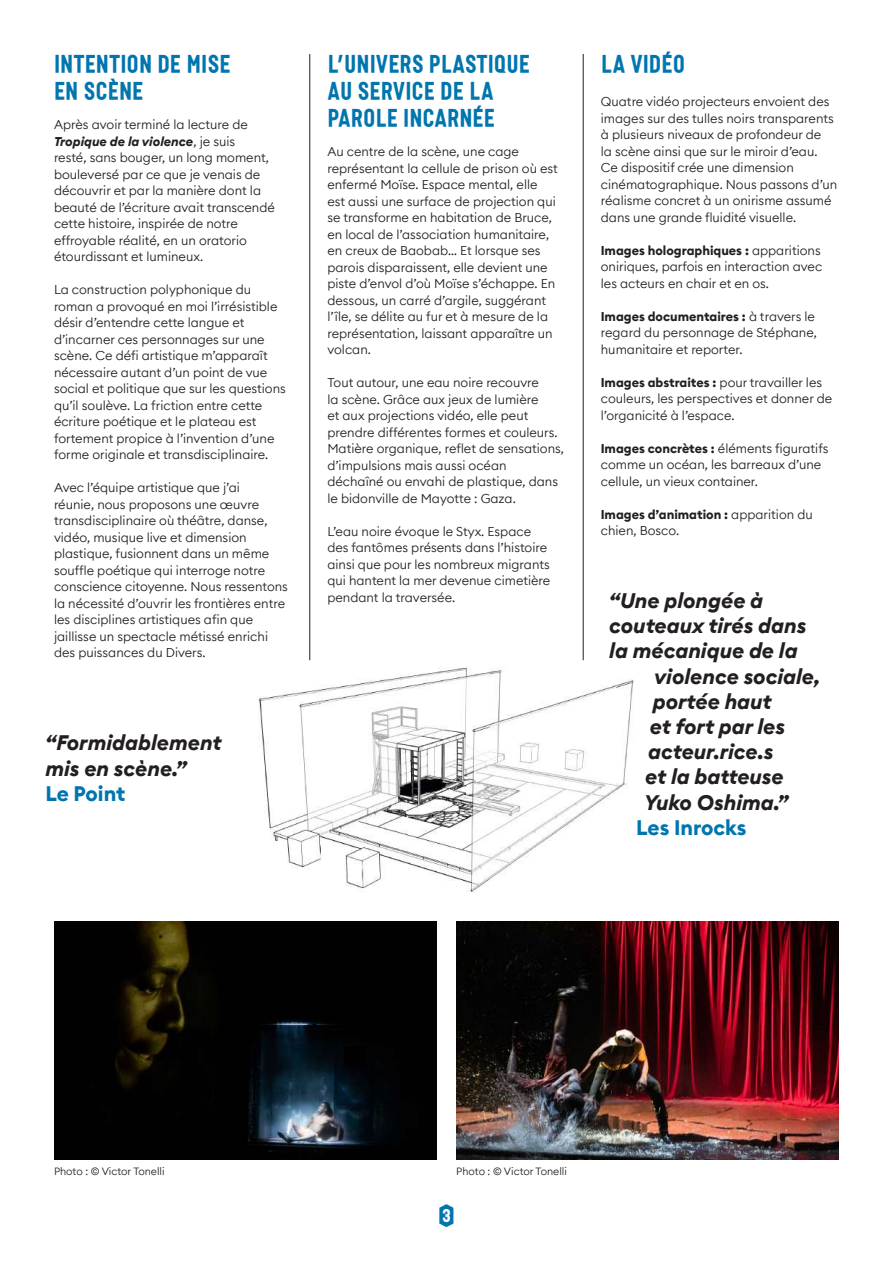
<style>
.page{position:relative;width:893px;height:1263px;background:#fff}
.page>*{position:absolute;margin:0;border:0;box-sizing:border-box;transform-origin:0 0}
.t1{font:25.5px/27px "TRR Micro";color:#0075ae}
.t2{font:italic 700 21px/25.2px "Euclid Circular B";color:#231f20}
.t3{font:700 21px "Euclid Circular B";letter-spacing:-.005em;color:#0075ae}
.t4{font:18px "TRR Cameo Alveole";color:#0075ae}
.t5{font:300 12.75px/16.5px "Euclid Circular B";color:#231f20}
.t6{font:300 10.5px "Euclid Circular B";color:#231f20}
.s1{font-weight:700;font-style:italic}
.s2{font-weight:700}
</style>
<div class="page">
<img style="left:258px;top:656px;width:376px;height:236px">
<hr style="left:310px;top:54px;width:1px;height:606px;background:#231f20">
<hr style="left:583px;top:54px;width:1px;height:606px;background:#231f20">
<img style="left:54px;top:922px;width:383px;height:238px">
<img style="left:456px;top:922px;width:383px;height:238px">
<h1 class="t1" style="left:54px;top:51px;width:178px">INTENTION DE MISE<br>EN SCÈNE</h1>
<p class="t5" style="left:54px;top:116px;width:222px">Après avoir terminé la lecture de <span class="s1">Tropique de la violence</span>, je suis<br>resté, sans bouger, un long moment, bouleversé par ce que je venais de découvrir et par la manière dont la beauté de l’écriture avait transcendé cette histoire, inspirée de notre effroyable réalité, en un oratorio étourdissant et lumineux.</p>
<p class="t5" style="left:54px;top:281px;width:233px">La construction polyphonique du roman a provoqué en moi l’irrésistible désir d’entendre cette langue et d’incarner ces personnages sur une scène. Ce défi artistique m’apparaît nécessaire autant d’un point de vue social et politique que sur les questions qu’il soulève. La friction entre cette écriture poétique et le plateau est fortement propice à l’invention d’une forme originale et transdisciplinaire.</p>
<p class="t5" style="left:54px;top:479px;width:235px">Avec l’équipe artistique que j’ai<br>réunie, nous proposons une œuvre transdisciplinaire où théâtre, danse, vidéo, musique live et dimension plastique, fusionnent dans un même souffle poétique qui interroge notre conscience citoyenne. Nous ressentons la nécessité d’ouvrir les frontières entre les disciplines artistiques afin que jaillisse un spectacle métissé enrichi des puissances du Divers.</p>
<h2 class="t2" style="left:45px;top:731px;width:178px">“Formidablement mis en scène.”</h2>
<h2 class="t3" style="left:45px;top:780px;width:82px">Le Point</h2>
<h1 class="t1" style="left:327px;top:51px;width:204px">L’UNIVERS PLASTIQUE<br>AU SERVICE DE LA<br>PAROLE INCARNéE</h1>
<p class="t5" style="left:327px;top:143px;width:232px">Au centre de la scène, une cage représentant la cellule de prison où est enfermé Moïse. Espace mental, elle est aussi une surface de projection qui se transforme en habitation de Bruce, en local de l’association humanitaire, en creux de Baobab… Et lorsque ses parois disparaissent, elle devient une piste d’envol d’où Moïse s’échappe. En dessous, un carré d’argile, suggérant l’île, se délite au fur et à mesure de la représentation, laissant apparaître un volcan.</p>
<p class="t5" style="left:327px;top:374px;width:238px">Tout autour, une eau noire recouvre<br>la scène. Grâce aux jeux de lumière<br>et aux projections vidéo, elle peut prendre différentes formes et couleurs.<br>Matière organique, reflet de sensations, d’impulsions mais aussi océan déchaîné ou envahi de plastique, dans le bidonville de Mayotte : Gaza.</p>
<p class="t5" style="left:327px;top:523px;width:224px">L’eau noire évoque le Styx. Espace des fantômes présents dans l’histoire ainsi que pour les nombreux migrants qui hantent la mer devenue cimetière pendant la traversée.</p>
<h1 class="t1" style="left:601px;top:51px;width:83px">LA vidéo</h1>
<p class="t5" style="left:601px;top:93px;width:238px">Quatre vidéo projecteurs envoient des images sur des tulles noirs transparents à plusieurs niveaux de profondeur de<br>la scène ainsi que sur le miroir d’eau.<br>Ce dispositif crée une dimension cinématographique. Nous passons d’un réalisme concret à un onirisme assumé dans une grande fluidité visuelle.</p>
<p class="t5" style="left:601px;top:242px;width:223px;text-align:justify"><span class="s2">Images holographiques :</span> apparitions oniriques, parfois en interaction avec les acteurs en chair et en os.</p>
<p class="t5" style="left:601px;top:308px;width:218px"><span class="s2">Images documentaires :</span> à travers le regard du personnage de Stéphane, humanitaire et reporter.</p>
<p class="t5" style="left:601px;top:374px;width:233px"><span class="s2">Images abstraites :</span> pour travailler les couleurs, les perspectives et donner de l’organicité à l’espace.</p>
<p class="t5" style="left:601px;top:440px;width:229px"><span class="s2">Images concrètes :</span> éléments figuratifs comme un océan, les barreaux d’une cellule, un vieux container.</p>
<p class="t5" style="left:601px;top:506px;width:213px"><span class="s2">Images d’animation :</span> apparition du chien, Bosco.</p>
<h2 class="t2" style="left:609px;top:588px;width:156px">“Une plongée à</h2>
<h2 class="t2" style="left:609px;top:614px;width:199px">couteaux tirés dans</h2>
<h2 class="t2" style="left:609px;top:639px;width:190px">la mécanique de la</h2>
<h2 class="t2" style="left:654px;top:664px;width:167px">violence sociale,</h2>
<h2 class="t2" style="left:653px;top:689px;width:120px">portée haut</h2>
<h2 class="t2" style="left:650px;top:714px;width:137px">et fort par les</h2>
<h2 class="t2" style="left:648px;top:740px;width:127px">acteur.rice.s</h2>
<h2 class="t2" style="left:645px;top:765px;width:140px">et la batteuse</h2>
<h2 class="t2" style="left:644px;top:790px;width:146px">Yuko Oshima.”</h2>
<h2 class="t3" style="left:636px;top:814px;width:112px">Les Inrocks</h2>
<p class="t6" style="left:54px;top:1164px;width:112px">Photo : © Victor Tonelli</p>
<p class="t6" style="left:456px;top:1164px;width:112px">Photo : © Victor Tonelli</p>
<h3 class="t4" style="left:439px;top:1204px;width:17px">3</h3>
</div>
